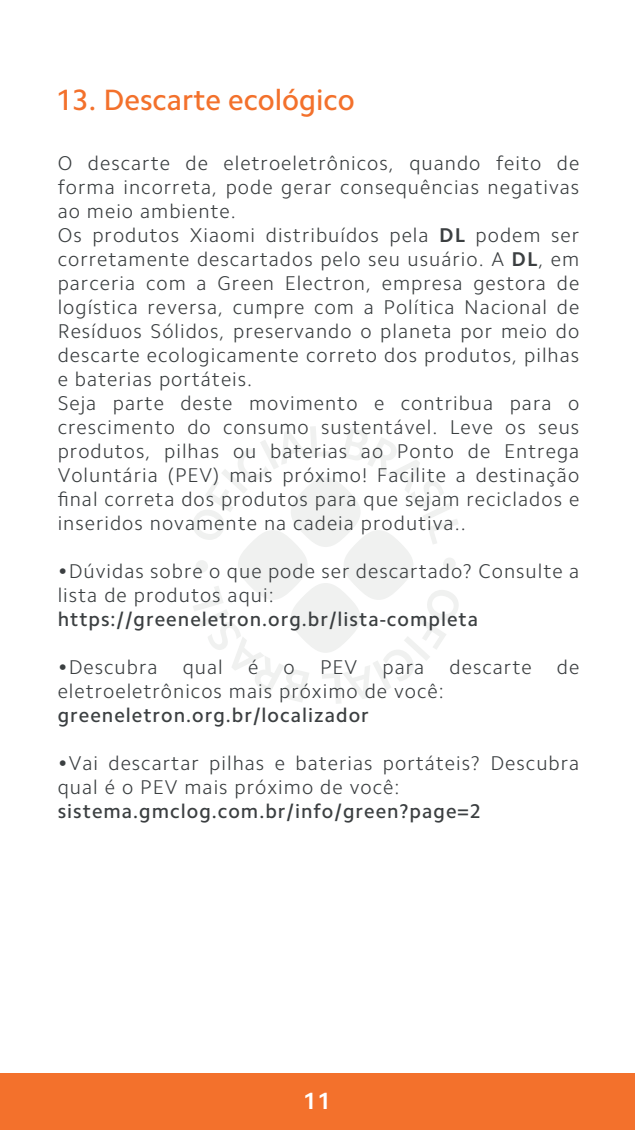
<style>
.page{position:relative;width:635px;height:1130px;background:#fff}
.page>*{position:absolute;margin:0;border:0;box-sizing:border-box;transform-origin:0 0}
.t1{font:500 29.6px "Camphor Pro";color:#f3712c}
.t2{font:700 23.6px "Camphor Pro";color:#fff}
.t3{font:300 20px/24px "Camphor Pro";letter-spacing:.05em;color:#3b3f41}
.t4{font:500 20px "Camphor Pro";letter-spacing:.05em;color:#3b3f41}
.s1{font-weight:700}
</style>
<div class="page">
<svg style="left:193px;top:426px;width:266px;height:277px"></svg>
<div style="left:0;top:1073px;width:635px;height:56px;background:#f3712c"></div>
<h1 class="t1" style="left:56px;top:83px;width:301px">13. Descarte ecológico</h1>
<p class="t3" style="left:58px;top:151px;width:523px">O descarte de eletroeletrônicos, quando feito de forma incorreta, pode gerar consequências negativas ao meio ambiente.<br>Os produtos Xiaomi distribuídos pela <span class="s1">DL</span> podem ser corretamente descartados pelo seu usuário. A <span class="s1">DL</span>, em parceria com a Green Electron, empresa gestora de logística reversa, cumpre com a Política Nacional de Resíduos Sólidos, preservando o planeta por meio do descarte ecologicamente correto dos produtos, pilhas e baterias portáteis.<br>Seja parte deste movimento e contribua para o crescimento do consumo sustentável. Leve os seus produtos, pilhas ou baterias ao Ponto de Entrega Voluntária (PEV) mais próximo! Facilite a destinação final correta dos produtos para que sejam reciclados e inseridos novamente na cadeia produtiva..</p>
<p class="t3" style="left:58px;top:559px;width:523px">•Dúvidas sobre o que pode ser descartado? Consulte a lista de produtos aqui:</p>
<p class="t4" style="left:58px;top:607px;width:422px">https://greeneletron.org.br/lista-completa</p>
<p class="t3" style="left:58px;top:655px;width:101px">•Descubra</p>
<p class="t3" style="left:183px;top:655px;width:42px">qual</p>
<p class="t3" style="left:248px;top:655px;width:12px">é</p>
<p class="t3" style="left:284px;top:655px;width:13px">o</p>
<p class="t3" style="left:320px;top:655px;width:39px">PEV</p>
<p class="t3" style="left:382px;top:655px;width:43px">para</p>
<p class="t3" style="left:450px;top:655px;width:84px">descarte</p>
<p class="t3" style="left:557px;top:655px;width:24px">de</p>
<p class="t3" style="left:58px;top:679px;width:388px">eletroeletrônicos mais próximo de você:</p>
<p class="t4" style="left:58px;top:703px;width:313px">greeneletron.org.br/localizador</p>
<p class="t3" style="left:58px;top:751px;width:523px">•Vai descartar pilhas e baterias portáteis? Descubra qual é o PEV mais próximo de você:</p>
<p class="t4" style="left:58px;top:799px;width:425px">sistema.gmclog.com.br/info/green?page=2</p>
<p class="t2" style="left:303px;top:1087px;width:29px">11</p>
</div>
